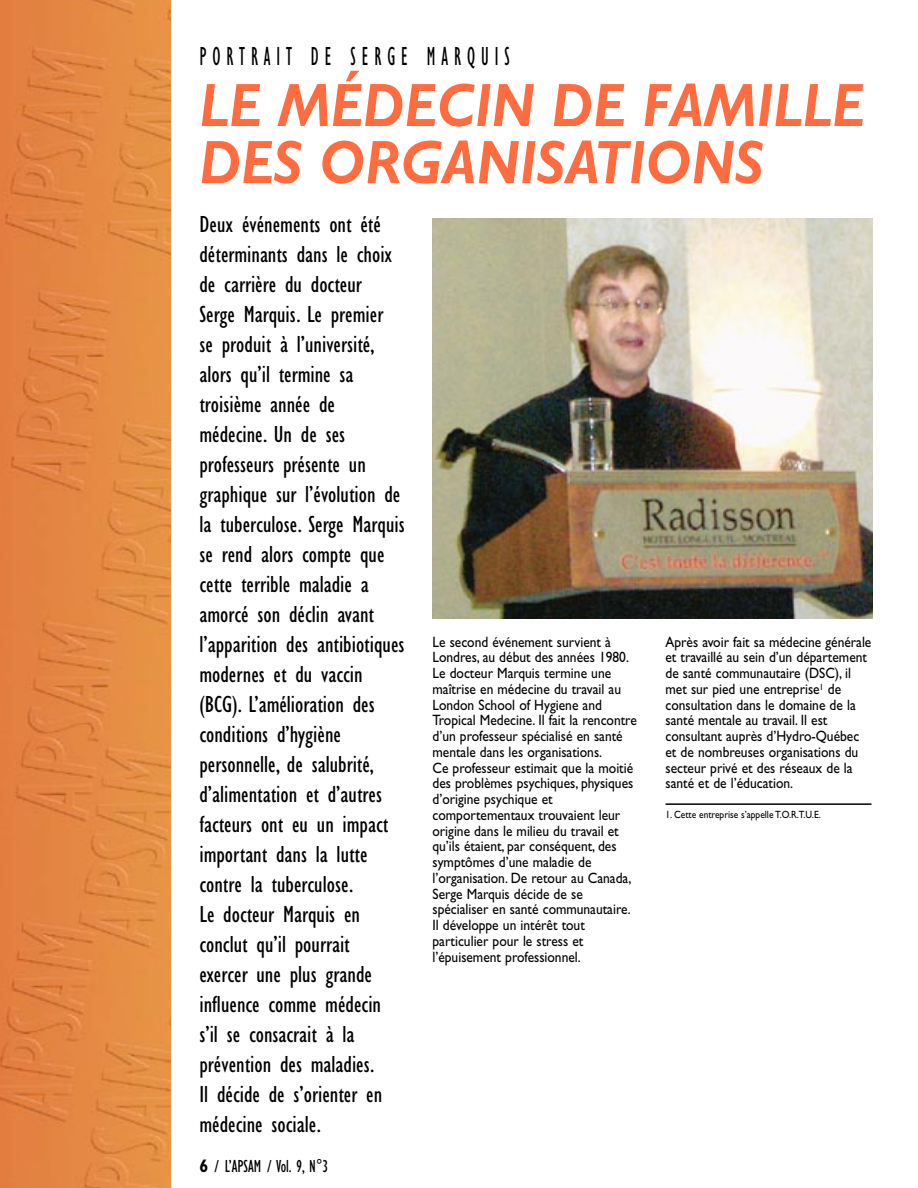
<style>
.page{position:relative;width:918px;height:1188px;background:#fff}
.page>*{position:absolute;margin:0;border:0;box-sizing:border-box;transform-origin:0 0}
.t1{font:italic 700 61.5px/57px "Gill Sans";color:#ff6c40;scale:.9 1}
.t2{font:condensed 27px "Gill Sans";letter-spacing:.315em;color:#000;scale:.7 1}
.t3{font:condensed 24px/30px "Gill Sans";color:#000}
.t4{font:condensed 18px "Gill Sans";color:#000;scale:.9 1}
.t5{font:15px/15.8px "Gill Sans";color:#000;scale:.9 1}
.t6{font:10.5px "Gill Sans";color:#000;scale:.9 1}
.s1{font-weight:700;font-stretch:normal}
</style>
<div class="page">
<hr style="left:666px;top:803px;width:206px;height:2px;background:#000">
<img style="left:0;top:0;width:171px;height:1188px">
<img style="left:432px;top:219px;width:441px;height:399px">
<h2 class="t2" style="left:200px;top:46px;width:445px">PORTRAIT DE SERGE MARQUIS</h2>
<h1 class="t1" style="left:200px;top:84px;width:740px">LE MÉDECIN DE FAMILLE<br>DES ORGANISATIONS</h1>
<p class="t3" style="left:200px;top:212px;width:207px">Deux événements ont été déterminants dans le choix de carrière du docteur<br>Serge Marquis. Le premier<br>se produit à l’université, alors qu’il termine sa troisième année de médecine. Un de ses professeurs présente un graphique sur l’évolution de la tuberculose. Serge Marquis se rend alors compte que cette terrible maladie a amorcé son déclin avant l’apparition des antibiotiques modernes et du vaccin (BCG). L’amélioration des conditions d’hygiène personnelle, de salubrité, d’alimentation et d’autres facteurs ont eu un impact important dans la lutte contre la tuberculose.<br>Le docteur Marquis en conclut qu’il pourrait<br>exercer une plus grande influence comme médecin s’il se consacrait à la prévention des maladies.<br>Il décide de s’orienter en médecine sociale.</p>
<p class="t4" style="left:200px;top:1159px;width:145px"><span class="s1">6</span> / L’APSAM / Vol. 9, N°3</p>
<p class="t5" style="left:432px;top:635px;width:229px">Le second événement survient à<br>Londres, au début des années 1980.<br>Le docteur Marquis termine une maîtrise en médecine du travail au<br>London School of Hygiene and<br>Tropical Medecine. Il fait la rencontre d’un professeur spécialisé en santé mentale dans les organisations.<br>Ce professeur estimait que la moitié des problèmes psychiques, physiques d’origine psychique et comportementaux trouvaient leur origine dans le milieu du travail et qu’ils étaient, par conséquent, des symptômes d’une maladie de l’organisation. De retour au Canada,<br>Serge Marquis décide de se spécialiser en santé communautaire.<br>Il développe un intérêt tout particulier pour le stress et l’épuisement professionnel.</p>
<p class="t5" style="left:665px;top:635px;width:230px">Après avoir fait sa médecine générale et travaillé au sein d’un département de santé communautaire (DSC), il met sur pied une entreprise<sup>1</sup> de consultation dans le domaine de la santé mentale au travail. Il est consultant auprès d’Hydro-Québec et de nombreuses organisations du secteur privé et des réseaux de la santé et de l’éducation.</p>
<p class="t6" style="left:666px;top:811px;width:174px">1. Cette entreprise s’appelle T.O.R.T.U.E.</p>
</div>
